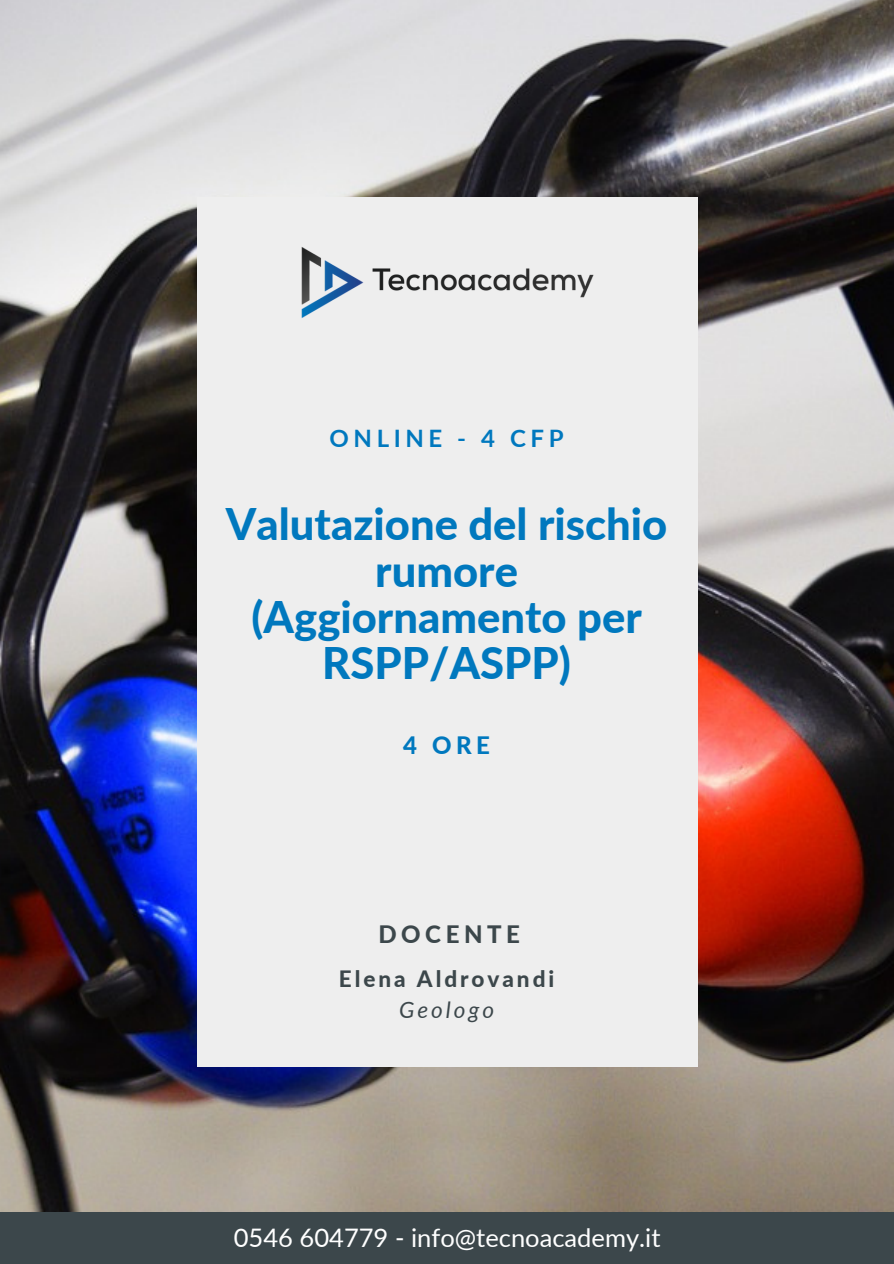
<style>
.page{position:relative;width:894px;height:1264px;background:#fff}
.page>*{position:absolute;margin:0;border:0;box-sizing:border-box;transform-origin:0 0}
.t1{font:800 43.5px/46.2px "Lato";color:#0078be;text-align:center}
.t2{font:25.5px "Lato";color:#fff}
.t3{font:700 24px "Lato";letter-spacing:.19em;color:#0078be}
.t4{font:800 24px "Lato";letter-spacing:.19em;color:#3c474b}
.t5{font:800 24px "Lato";color:#0078be}
.t6{font:800 22.5px "Lato";letter-spacing:.13em;color:#3c474b}
.t7{font:italic 22.5px "Lato";letter-spacing:.13em;color:#3c474b}
</style>
<div class="page">
<img style="left:0;top:0;width:893px;height:1211px">
<div style="left:197px;top:197px;width:500px;height:869px;background:#eee"></div>
<img style="left:301px;top:247px;width:293px;height:71px">
<div style="left:0;top:1211px;width:893px;height:52px;background:#3c474b"></div>
<p class="t3" style="left:329px;top:423px;width:235px">ONLINE - 4 CFP</p>
<p class="t1" style="left:226px;top:500px;width:442px">Valutazione del rischio rumore (Aggiornamento per<br>RSPP/ASPP)</p>
<p class="t5" style="left:403px;top:730px;width:88px">4 ORE</p>
<p class="t4" style="left:378px;top:919px;width:143px">DOCENTE</p>
<p class="t6" style="left:339px;top:965px;width:217px">Elena Aldrovandi</p>
<p class="t7" style="left:399px;top:995px;width:96px">Geologo</p>
<p class="t2" style="left:234px;top:1222px;width:428px">0546 604779 - info@tecnoacademy.it</p>
</div>
